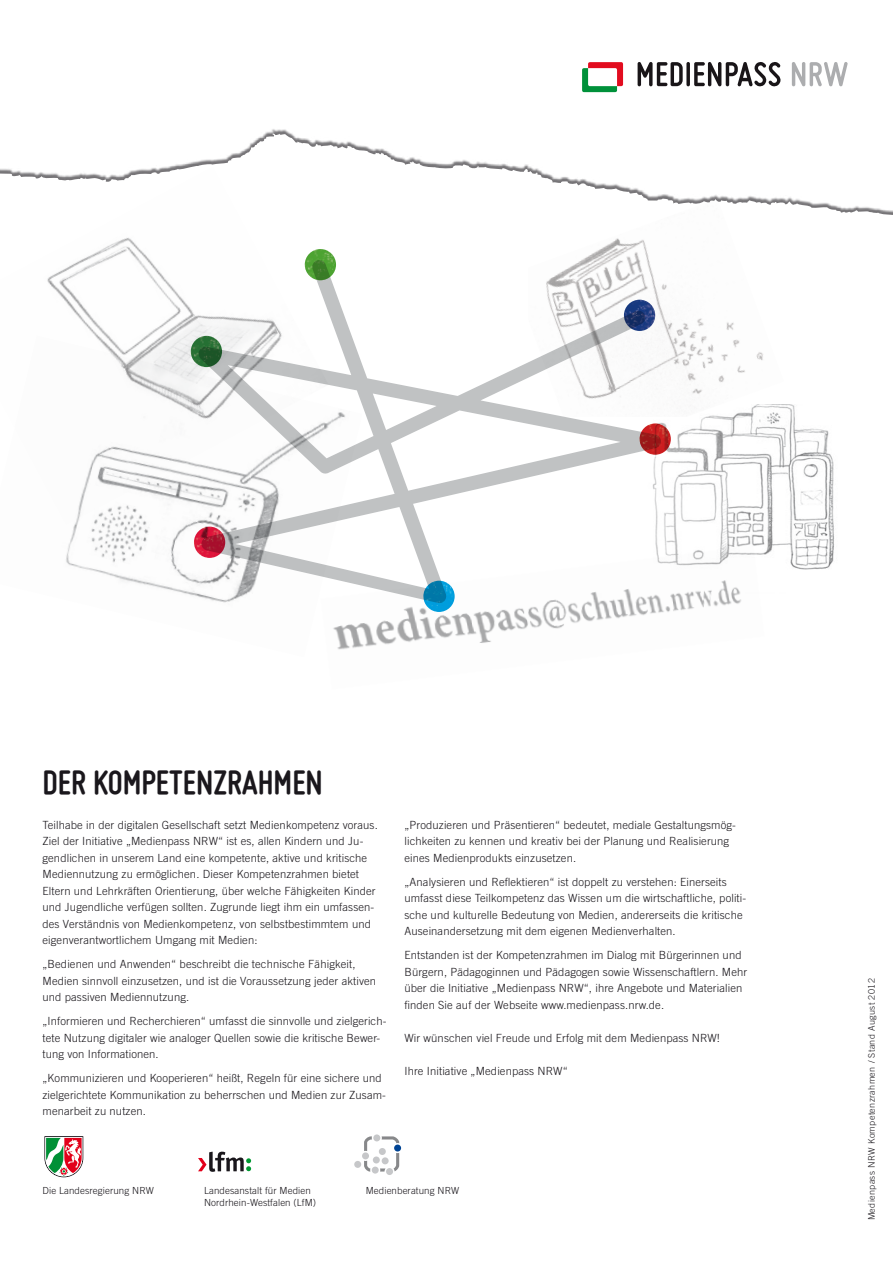
<style>
.page{position:relative;width:893px;height:1263px;background:#fff}
.page>*{position:absolute;margin:0;border:0;box-sizing:border-box;transform-origin:0 0}
.t1{font:700 36px "Miso";color:#1a171c}
.t2{font:300 11.25px/16.5px "Trade Gothic";letter-spacing:.01em;color:#1a171c}
.t3{font:300 9.75px/12px "Trade Gothic";letter-spacing:.01em;color:#1a171c}
.t4{font:300 9px "Trade Gothic";letter-spacing:.04em;color:#1a171c}
</style>
<div class="page">
<svg style="left:792px;top:62px;width:56px;height:25px"></svg>
<svg style="left:638px;top:62px;width:143px;height:25px"></svg>
<svg style="left:582px;top:62px;width:41px;height:30px"></svg>
<svg style="left:0;top:134px;width:893px;height:463px"></svg>
<svg style="left:198px;top:259px;width:463px;height:344px"></svg>
<img style="left:557px;top:404px;width:280px;height:193px">
<img style="left:320px;top:545px;width:445px;height:105px">
<svg style="left:44px;top:1136px;width:39px;height:41px"></svg>
<svg style="left:198px;top:1152px;width:53px;height:20px"></svg>
<svg style="left:364px;top:1136px;width:35px;height:35px"></svg>
<div style="left:373px;top:1134px;width:7px;height:7px;background:#c6c7c9;border-radius:50%"></div>
<div style="left:379px;top:1148px;width:7px;height:7px;background:#c6c7c9;border-radius:50%"></div>
<div style="left:373px;top:1156px;width:7px;height:7px;background:#c6c7c9;border-radius:50%"></div>
<div style="left:382px;top:1157px;width:7px;height:7px;background:#c6c7c9;border-radius:50%"></div>
<div style="left:394px;top:1144px;width:7px;height:7px;background:#004494;border-radius:50%"></div>
<div style="left:362px;top:1152px;width:7px;height:7px;background:#c6c7c9;border-radius:50%"></div>
<div style="left:372px;top:1166px;width:7px;height:7px;background:#c6c7c9;border-radius:50%"></div>
<div style="left:386px;top:1168px;width:7px;height:7px;background:#c6c7c9;border-radius:50%"></div>
<div style="left:354px;top:1161px;width:7px;height:7px;background:#c6c7c9;border-radius:50%"></div>
<p class="t1" style="left:43px;top:762px;width:282px">DER KOMPETENZRAHMEN</p>
<p class="t2" style="left:43px;top:816px;width:337px">Teilhabe in der digitalen Gesellschaft setzt Medienkompetenz voraus.<br>Ziel der Initiative „Medienpass NRW“ ist es, allen Kindern und Ju&shy;gendlichen in unserem Land eine kompetente, aktive und kritische Mediennutzung zu ermöglichen. Dieser Kompetenzrahmen bietet Eltern und Lehrkräften Orientierung, über welche Fähigkeiten Kinder und Jugendliche verfügen sollten. Zugrunde liegt ihm ein umfassen&shy;des Verständnis von Medienkompetenz, von selbstbestimmtem und eigenverantwortlichem Umgang mit Medien:</p>
<p class="t2" style="left:43px;top:956px;width:335px">„Bedienen und Anwenden“ beschreibt die technische Fähigkeit,<br>Medien sinnvoll einzusetzen, und ist die Voraussetzung jeder aktiven und passiven Mediennutzung.</p>
<p class="t2" style="left:43px;top:1013px;width:345px">„Informieren und Recherchieren“ umfasst die sinnvolle und zielgerich&shy;tete Nutzung digitaler wie analoger Quellen sowie die kritische Bewer&shy;tung von Informationen.</p>
<p class="t2" style="left:43px;top:1070px;width:345px">„Kommunizieren und Kooperieren“ heißt, Regeln für eine sichere und zielgerichtete Kommunikation zu beherrschen und Medien zur Zusam&shy;menarbeit zu nutzen.</p>
<p class="t2" style="left:404px;top:816px;width:333px">„Produzieren und Präsentieren“ bedeutet, mediale Gestaltungsmög&shy;lichkeiten zu kennen und kreativ bei der Planung und Realisierung eines Medienprodukts einzusetzen.</p>
<p class="t2" style="left:404px;top:873px;width:343px">„Analysieren und Reflektieren“ ist doppelt zu verstehen: Einerseits umfasst diese Teilkompetenz das Wissen um die wirtschaftliche, politi&shy;sche und kulturelle Bedeutung von Medien, andererseits die kritische Auseinandersetzung mit dem eigenen Medienverhalten.</p>
<p class="t2" style="left:404px;top:947px;width:344px">Entstanden ist der Kompetenzrahmen im Dialog mit Bürgerinnen und Bürgern, Pädagoginnen und Pädagogen sowie Wissenschaftlern. Mehr über die Initiative „Medienpass NRW“, ihre Angebote und Materialien finden Sie auf der Webseite www.medienpass.nrw.de.</p>
<p class="t2" style="left:404px;top:1029px;width:317px">Wir wünschen viel Freude und Erfolg mit dem Medienpass NRW!</p>
<p class="t2" style="left:404px;top:1062px;width:165px">Ihre Initiative „Medienpass NRW“</p>
<p class="t3" style="left:43px;top:1184px;width:113px">Die Landesregierung NRW</p>
<p class="t3" style="left:204px;top:1184px;width:114px">Landesanstalt für Medien<br>Nordrhein-Westfalen (LfM)</p>
<p class="t3" style="left:366px;top:1184px;width:95px">Medienberatung NRW</p>
<p class="t4" style="left:866px;top:1220px;width:244px;rotate:-90deg">Medienpass NRW Kompetenzrahmen / Stand August 2012</p>
</div>
